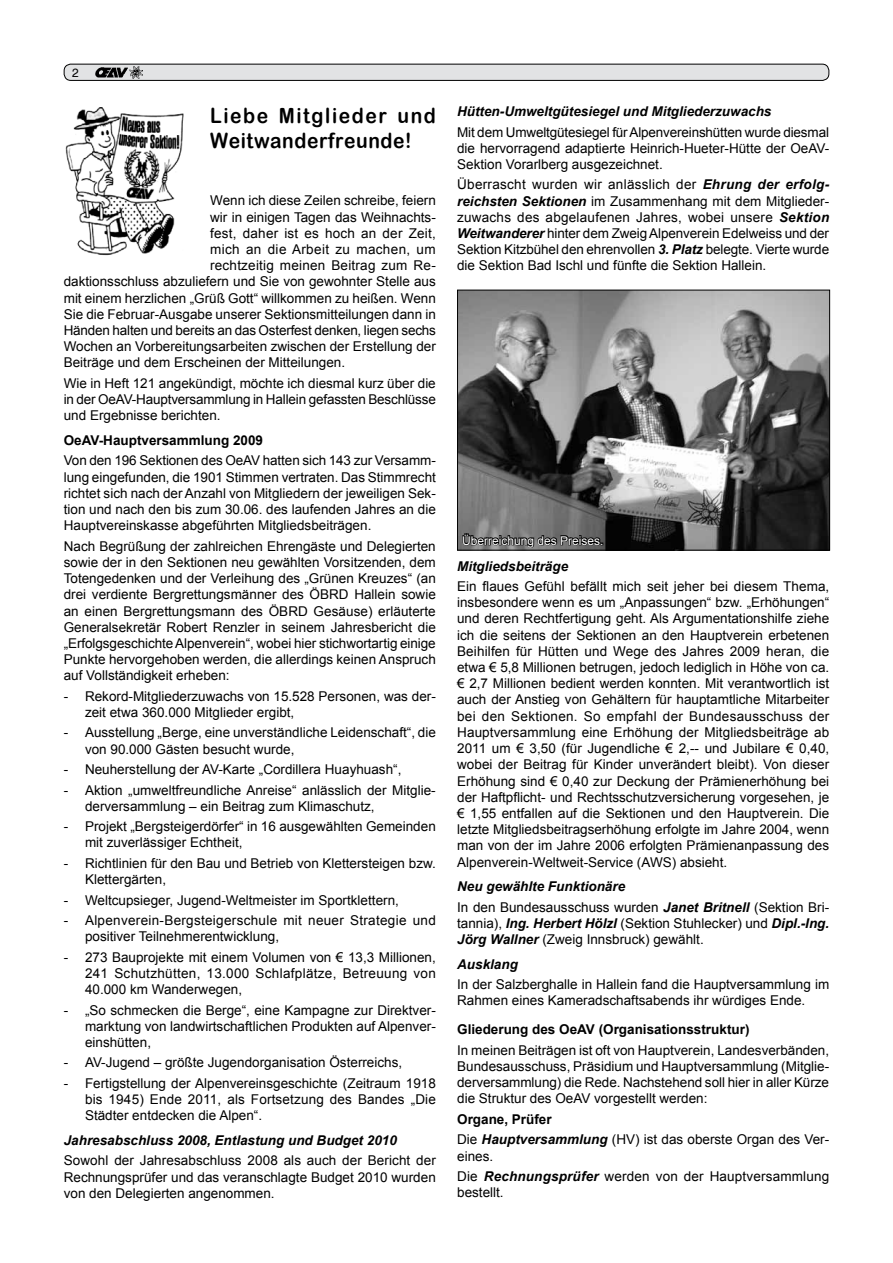
<style>
.page{position:relative;width:893px;height:1263px;background:#fff}
.page>*{position:absolute;margin:0;border:0;box-sizing:border-box;transform-origin:0 0}
.t1{font:21px/25.2px "Arial Rounded MT Bold";letter-spacing:.03em;color:#000;scale:.92 1}
.t2{font:13.5px/16.2px "Arial";color:#000}
.t3{font:italic 700 13.5px "Arial";color:#000}
.t4{font:13.5px/16.2px "Arial";letter-spacing:.02em;color:#000}
.t5{font:700 13.5px "Arial";color:#000}
.t6{font:13.5px "Arial";letter-spacing:.025em;color:#000}
.t7{font:12px "Arial";color:#fff}
.t8{font:12px "Helvetica";color:#000}
.s1{font-weight:700;font-style:italic}
.s2{font-weight:700}
</style>
<div class="page">
<div style="left:64px;top:64px;width:765px;height:16px;background:#e2e3e4;border-radius:7px"></div>
<div style="left:64px;top:64px;width:765px;height:17px;border:1px solid #000;border-radius:7px"></div>
<img style="left:95px;top:67px;width:28px;height:10px">
<svg style="left:123px;top:66px;width:19px;height:13px"></svg>
<img style="left:65px;top:107px;width:119px;height:149px">
<img style="left:459px;top:292px;width:369px;height:256px">
<div style="left:457px;top:290px;width:373px;height:260px;border:1px solid #000"></div>
<svg style="left:462px;top:533px;width:141px;height:16px;background:#474747"></svg>
<p class="t8" style="left:72px;top:65px;width:8px">2</p>
<h1 class="t1" style="left:210px;top:102px;width:247px">Liebe Mitglieder und<br>Weitwanderfreunde!</h1>
<p class="t2" style="left:210px;top:193px;width:227px">Wenn ich diese Zeilen schreibe, feiern</p>
<p class="t2" style="left:210px;top:209px;width:227px">wir in einigen Tagen das Weihnachts-</p>
<p class="t4" style="left:210px;top:225px;width:227px">fest, daher ist es hoch an der Zeit,</p>
<p class="t6" style="left:210px;top:240px;width:227px">mich an die Arbeit zu machen, um</p>
<p class="t2" style="left:210px;top:258px;width:227px">rechtzeitig meinen Beitrag zum Re-</p>
<p class="t2" style="left:64px;top:274px;width:374px">daktionsschluss abzuliefern und Sie von gewohnter Stelle aus</p>
<p class="t2" style="left:64px;top:290px;width:374px">mit einem herzlichen „Grüß Gott“ willkommen zu heißen. Wenn</p>
<p class="t2" style="left:64px;top:306px;width:374px">Sie die Februar-Ausgabe unserer Sektionsmitteilungen dann in</p>
<p class="t2" style="left:64px;top:322px;width:374px">Händen halten und bereits an das Osterfest denken, liegen sechs</p>
<p class="t2" style="left:64px;top:339px;width:374px">Wochen an Vorbereitungsarbeiten zwischen der Erstellung der</p>
<p class="t2" style="left:64px;top:355px;width:280px">Beiträge und dem Erscheinen der Mitteilungen.</p>
<p class="t2" style="left:64px;top:375px;width:374px;text-align:justify">Wie in Heft 121 angekündigt, möchte ich diesmal kurz über die in der OeAV-Hauptversammlung in Hallein gefassten Beschlüsse und Ergebnisse berichten.</p>
<p class="t5" style="left:64px;top:431px;width:201px">OeAV-Hauptversammlung 2009</p>
<p class="t2" style="left:64px;top:453px;width:374px;text-align:justify">Von den 196 Sektionen des OeAV hatten sich 143 zur Versamm&shy;lung eingefunden, die 1901 Stimmen vertraten. Das Stimmrecht richtet sich nach der Anzahl von Mitgliedern der jeweiligen Sek&shy;tion und nach den bis zum 30.06. des laufenden Jahres an die Hauptvereinskasse abgeführten Mitgliedsbeiträgen.</p>
<p class="t2" style="left:64px;top:538px;width:374px;text-align:justify">Nach Begrüßung der zahlreichen Ehrengäste und Delegierten sowie der in den Sektionen neu gewählten Vorsitzenden, dem Totengedenken und der Verleihung des „Grünen Kreuzes“ (an drei verdiente Bergrettungsmänner des ÖBRD Hallein sowie an einen Bergrettungsmann des ÖBRD Gesäuse) erläuterte Generalsekretär Robert Renzler in seinem Jahresbericht die „Erfolgsgeschichte Alpenverein“, wobei hier stichwortartig einige Punkte hervorgehoben werden, die allerdings keinen Anspruch auf Vollständigkeit erheben:</p>
<p class="t2" style="left:85px;top:688px;width:352px;text-indent:-21px">- Rekord-Mitgliederzuwachs von 15.528 Personen, was der&shy;zeit etwa 360. 000 Mitglieder ergibt,</p>
<p class="t2" style="left:85px;top:725px;width:352px;text-indent:-21px">- Ausstellung „Berge, eine unverständliche Leidenschaft“, die von 90. 000 Gästen besucht wurde,</p>
<p class="t2" style="left:64px;top:761px;width:339px">- Neuherstellung der AV-Karte „Cordillera Huayhuash“,</p>
<p class="t2" style="left:85px;top:782px;width:352px;text-indent:-21px">- Aktion „umweltfreundliche Anreise“ anlässlich der Mitglie&shy;derversammlung – ein Beitrag zum Klimaschutz,</p>
<p class="t2" style="left:85px;top:818px;width:352px;text-indent:-21px">- Projekt „Bergsteigerdörfer“ in 16 ausgewählten Gemeinden mit zuverlässiger Echtheit,</p>
<p class="t2" style="left:85px;top:855px;width:350px;text-indent:-21px">- Richtlinien für den Bau und Betrieb von Klettersteigen bzw.<br>Klettergärten,</p>
<p class="t2" style="left:64px;top:892px;width:337px">- Weltcupsieger, Jugend-Weltmeister im Sportklettern,</p>
<p class="t4" style="left:85px;top:912px;width:352px;text-indent:-21px">- Alpenverein-Bergsteigerschule mit neuer Strategie und positiver Teilnehmerentwicklung,</p>
<p class="t2" style="left:85px;top:949px;width:352px;text-align:justify;text-indent:-21px">- 273 Bauprojekte mit einem Volumen von € 13,3 Millionen, 241 Schutzhütten, 13. 000 Schlafplätze, Betreuung von 40.000 km Wanderwegen,</p>
<p class="t2" style="left:85px;top:1002px;width:352px;text-align:justify;text-indent:-21px">- „So schmecken die Berge“, eine Kampagne zur Direktver&shy;marktung von landwirtschaftlichen Produkten auf Alpenver&shy;einshütten,</p>
<p class="t2" style="left:64px;top:1055px;width:340px">- AV-Jugend – größte Jugendorganisation Österreichs,</p>
<p class="t2" style="left:85px;top:1075px;width:352px;text-align:justify;text-indent:-21px">- Fertigstellung der Alpenvereinsgeschichte (Zeitraum 1918 bis 1945) Ende 2011, als Fortsetzung des Bandes „Die Städter entdecken die Alpen“.</p>
<p class="t3" style="left:64px;top:1131px;width:335px">Jahresabschluss 2008, Entlastung und Budget 2010</p>
<p class="t2" style="left:64px;top:1153px;width:374px;text-align:justify">Sowohl der Jahresabschluss 2008 als auch der Bericht der Rechnungsprüfer und das veranschlagte Budget 2010 wurden von den Delegierten angenommen.</p>
<p class="t3" style="left:457px;top:103px;width:316px">Hütten-Umweltgütesiegel und Mitgliederzuwachs</p>
<p class="t2" style="left:457px;top:124px;width:374px;text-align:justify">Mit dem Umweltgütesiegel für Alpenvereinshütten wurde diesmal die hervorragend adaptierte Heinrich-Hueter-Hütte der OeAV-Sektion Vorarlberg ausgezeichnet.</p>
<p class="t2" style="left:457px;top:177px;width:374px;text-align:justify">Überrascht wurden wir anlässlich der <span class="s1">Ehrung der erfolg&shy;reichsten Sektionen</span> im Zusammenhang mit dem Mitglieder&shy;zuwachs des abgelaufenen Jahres, wobei unsere <span class="s1">Sektion Weitwanderer</span> hinter dem Zweig Alpenverein Edelweiss und der Sektion Kitzbühel den ehrenvollen <span class="s1">3. Platz</span> belegte. Vierte wurde die Sektion Bad Ischl und fünfte die Sektion Hallein.</p>
<p class="t7" style="left:462px;top:532px;width:141px">Überreichung des Preises.</p>
<p class="t3" style="left:457px;top:557px;width:113px">Mitgliedsbeiträge</p>
<p class="t2" style="left:457px;top:578px;width:374px">Ein flaues Gefühl befällt mich seit jeher bei diesem Thema, insbesondere wenn es um „Anpassungen“ bzw. „Erhöhungen“ und deren Rechtfertigung geht. Als Argumentationshilfe ziehe ich die seitens der Sektionen an den Hauptverein erbetenen Beihilfen für Hütten und Wege des Jahres 2009 heran, die etwa € 5,8 Millionen betrugen, jedoch lediglich in Höhe von ca. € 2,7 Millionen bedient werden konnten. Mit verantwortlich ist auch der Anstieg von Gehältern für hauptamtliche Mitarbeiter bei den Sektionen. So empfahl der Bundesausschuss der Hauptversammlung eine Erhöhung der Mitgliedsbeiträge ab 2011 um € 3,50 (für Jugendliche € 2,-- und Jubilare € 0,40, wobei der Beitrag für Kinder unverändert bleibt). Von dieser Erhöhung sind € 0,40 zur Deckung der Prämienerhöhung bei der Haftpflicht- und Rechtsschutzversicherung vorgesehen, je € 1,55 entfallen auf die Sektionen und den Hauptverein. Die letzte Mitgliedsbeitragserhöhung erfolgte im Jahre 2004, wenn man von der im Jahre 2006 erfolgten Prämienanpassung des Alpenverein-Weltweit-Service (AWS) absieht.</p>
<p class="t2" style="left:457px;top:876px;width:374px;line-height:20.4px"><span class="s1">Neu gewählte Funktionäre<br></span>In den Bundesausschuss wurden <span class="s1">Janet Britnell</span> (Sektion Bri-</p>
<p class="t2" style="left:457px;top:915px;width:374px">tannia), <span class="s1">Ing. Herbert Hölzl</span> (Sektion Stuhlecker) und <span class="s1">Dipl.-Ing.<br>Jörg Wallner</span> (Zweig Innsbruck) gewählt.</p>
<p class="t3" style="left:457px;top:955px;width:62px">Ausklang</p>
<p class="t2" style="left:457px;top:976px;width:374px">In der Salzberghalle in Hallein fand die Hauptversammlung im<br>Rahmen eines Kameradschaftsabends ihr würdiges Ende.</p>
<p class="t5" style="left:457px;top:1021px;width:294px">Gliederung des OeAV (Organisationsstruktur)</p>
<p class="t2" style="left:457px;top:1042px;width:374px;text-align:justify">In meinen Beiträgen ist oft von Hauptverein, Landesverbänden, Bundesausschuss, Präsidium und Hauptversammlung (Mitglie&shy;derversammlung) die Rede. Nachstehend soll hier in aller Kürze die Struktur des OeAV vorgestellt werden:</p>
<p class="t2" style="left:457px;top:1109px;width:374px;line-height:20.4px"><span class="s2">Organe, Prüfer<br></span>Die <span class="s1">Hauptversammlung</span> (HV) ist das oberste Organ des Ver-</p>
<p class="t2" style="left:457px;top:1146px;width:374px;line-height:20.4px">eines.<br>Die <span class="s1">Rechnungsprüfer</span> werden von der Hauptversammlung</p>
<p class="t2" style="left:457px;top:1184px;width:46px">bestellt.</p>
</div>
